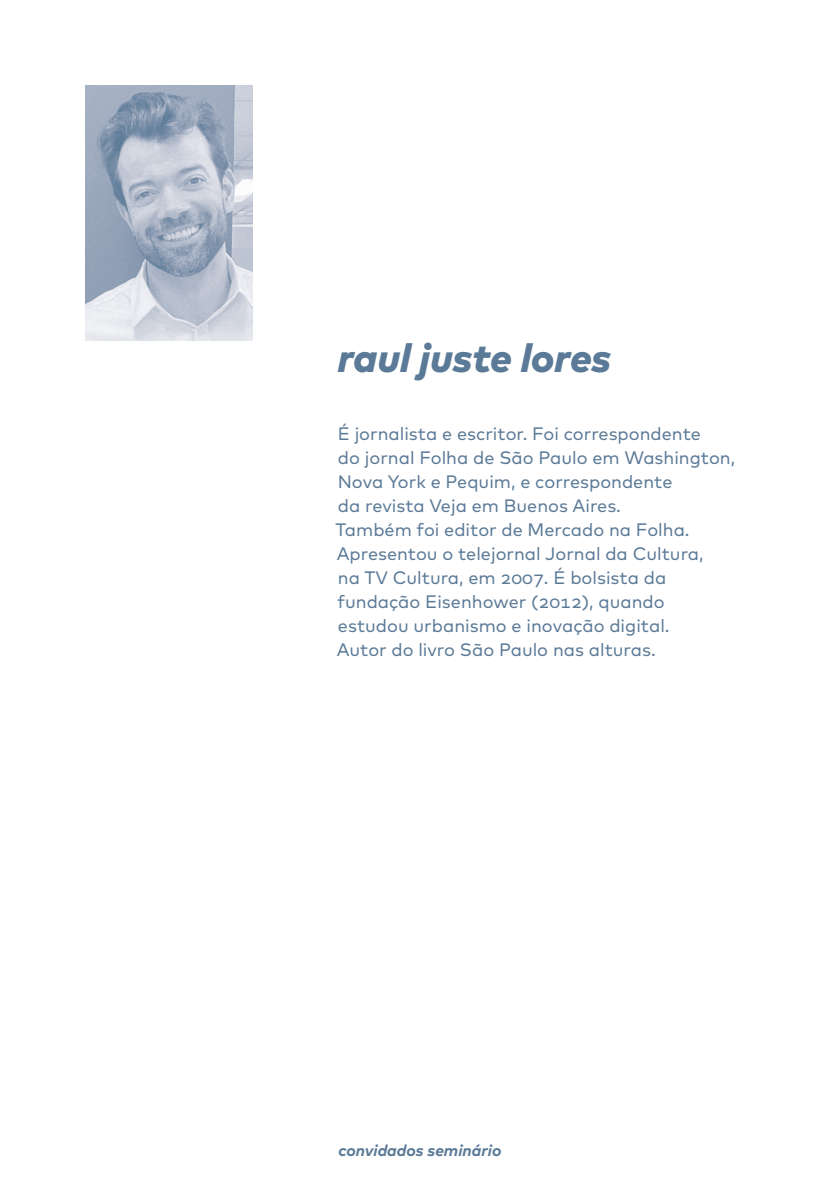
<style>
.page{position:relative;width:840px;height:1191px;background:#fff}
.page>*{position:absolute;margin:0;border:0;box-sizing:border-box;transform-origin:0 0}
.t1{font:italic 800 40px "Mark OT";color:#5b7a97}
.t2{font:18px/24px "Mark OT";color:#5b7a97}
.t3{font:italic 700 16px "Mark OT";color:#5b7a97}
</style>
<div class="page">
<img style="left:85px;top:85px;width:167px;height:255px">
<h1 class="t1" style="left:337px;top:331px;width:275px">raul juste lores</h1>
<p class="t2" style="left:335px;top:421px;width:401px">É jornalista e escritor. Foi correspondente<br>do jornal Folha de São Paulo em Washington, Nova York e Pequim, e correspondente<br>da revista Veja em Buenos Aires.<br>Também foi editor de Mercado na Folha.<br>Apresentou o telejornal Jornal da Cultura,<br>na TV Cultura, em 2007. É bolsista da fundação Eisenhower (2012), quando estudou urbanismo e inovação digital.<br>Autor do livro São Paulo nas alturas.</p>
<p class="t3" style="left:338px;top:1139px;width:164px">convidados seminário</p>
</div>
